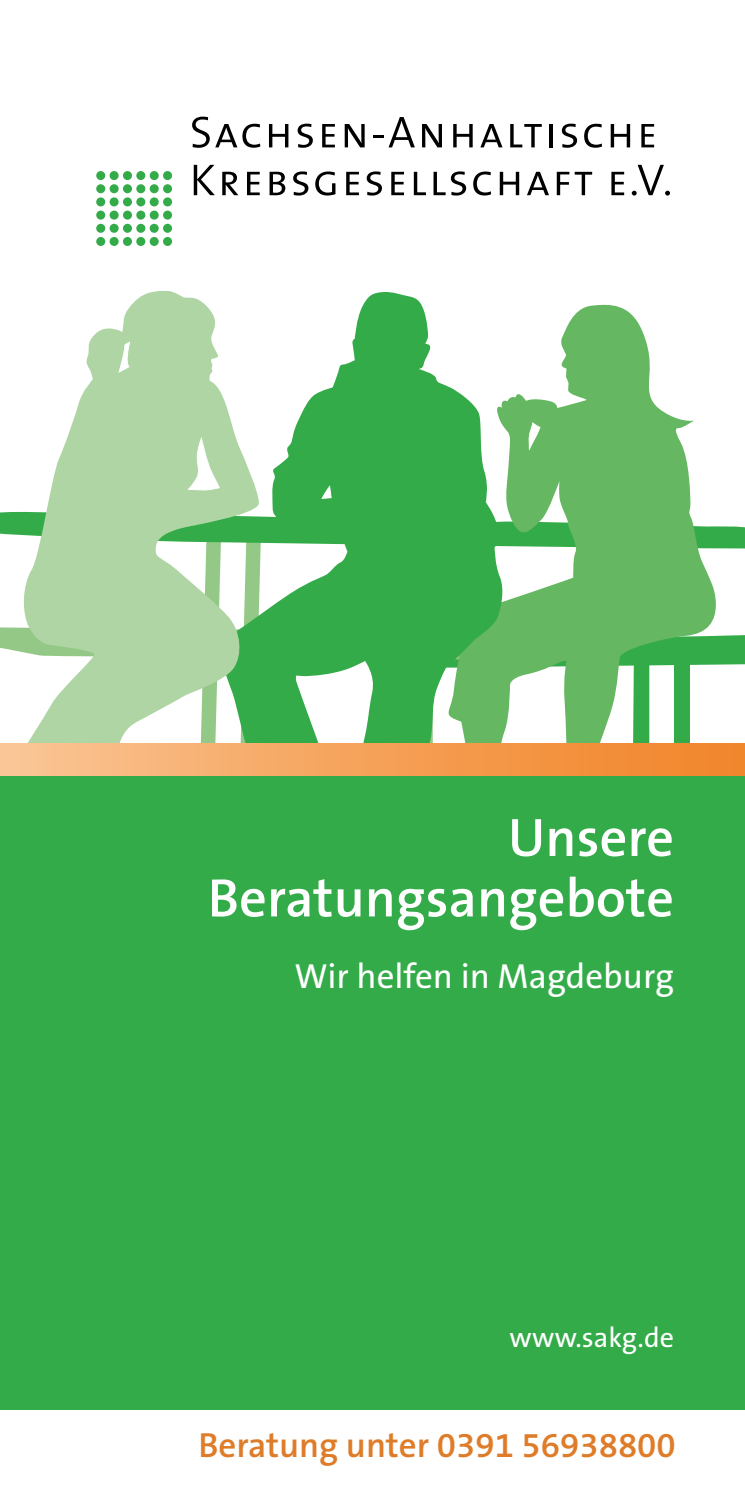
<style>
.page{position:relative;width:745px;height:1489px;background:#fff}
.page>*{position:absolute;margin:0;border:0;box-sizing:border-box;transform-origin:0 0}
.t1{font:600 54.5px/60.5px "The Sans B6";color:#fff;text-align:right}
.t2{font:600 35px "The Sans B6";color:#de7c29}
.t3{font:35px "The Sans B5 Plain";color:#fff}
.t4{font:28px "The Sans B5 Plain";color:#fff}
</style>
<div class="page">
<div style="left:0;top:290px;width:744px;height:1118px;background:#34ab49"></div>
<div style="left:0;top:280px;width:744px;height:488px;background:#fff"></div>
<svg style="left:504px;top:304px;width:190px;height:205px;fill:#65b761"></svg>
<svg style="left:528px;top:422px;width:12px;height:28px"></svg>
<svg style="left:272px;top:292px;width:232px;height:217px;fill:#34ab49"></svg>
<svg style="left:320px;top:485px;width:12px;height:14px"></svg>
<svg style="left:47px;top:291px;width:212px;height:218px;fill:#afd5a4"></svg>
<svg style="left:187px;top:437px;width:33px;height:54px"></svg>
<svg style="left:0;top:509px;width:744px;height:235px"></svg>
<svg style="left:118px;top:341px;width:13px;height:32px"></svg>
<svg style="left:194px;top:165px;width:21px;height:30px"></svg>
<svg style="left:222px;top:172px;width:16px;height:23px"></svg>
<svg style="left:247px;top:172px;width:12px;height:23px"></svg>
<svg style="left:269px;top:172px;width:16px;height:23px"></svg>
<svg style="left:293px;top:171px;width:15px;height:24px"></svg>
<svg style="left:315px;top:171px;width:20px;height:24px"></svg>
<svg style="left:346px;top:172px;width:13px;height:23px"></svg>
<svg style="left:366px;top:171px;width:16px;height:24px"></svg>
<svg style="left:391px;top:172px;width:13px;height:23px"></svg>
<svg style="left:413px;top:172px;width:12px;height:23px"></svg>
<svg style="left:433px;top:171px;width:33px;height:24px"></svg>
<svg style="left:473px;top:171px;width:17px;height:24px"></svg>
<svg style="left:499px;top:172px;width:20px;height:23px"></svg>
<svg style="left:527px;top:172px;width:21px;height:23px"></svg>
<svg style="left:556px;top:172px;width:35px;height:23px"></svg>
<svg style="left:611px;top:172px;width:12px;height:23px"></svg>
<svg style="left:631px;top:165px;width:38px;height:30px"></svg>
<svg style="left:192px;top:117px;width:68px;height:31px"></svg>
<svg style="left:269px;top:124px;width:19px;height:23px"></svg>
<svg style="left:297px;top:124px;width:15px;height:24px"></svg>
<svg style="left:322px;top:124px;width:13px;height:23px"></svg>
<svg style="left:344px;top:124px;width:20px;height:23px"></svg>
<svg style="left:373px;top:117px;width:41px;height:30px"></svg>
<svg style="left:422px;top:124px;width:19px;height:23px"></svg>
<svg style="left:453px;top:124px;width:19px;height:23px"></svg>
<svg style="left:480px;top:124px;width:22px;height:23px"></svg>
<svg style="left:510px;top:124px;width:31px;height:23px"></svg>
<hr style="left:549px;top:124px;width:3px;height:23px;background:#000">
<svg style="left:561px;top:124px;width:15px;height:24px"></svg>
<svg style="left:584px;top:124px;width:17px;height:24px"></svg>
<svg style="left:610px;top:124px;width:19px;height:23px"></svg>
<svg style="left:641px;top:124px;width:12px;height:23px"></svg>
<div style="left:163px;top:171px;width:9px;height:9px;background:#34ab49;border-radius:50%"></div>
<div style="left:96px;top:237px;width:9px;height:9px;background:#34ab49;border-radius:50%"></div>
<div style="left:109px;top:237px;width:9px;height:9px;background:#34ab49;border-radius:50%"></div>
<div style="left:96px;top:224px;width:9px;height:9px;background:#34ab49;border-radius:50%"></div>
<div style="left:123px;top:237px;width:9px;height:9px;background:#34ab49;border-radius:50%"></div>
<div style="left:109px;top:224px;width:9px;height:9px;background:#34ab49;border-radius:50%"></div>
<div style="left:96px;top:210px;width:9px;height:10px;background:#34ab49;border-radius:50%"></div>
<div style="left:136px;top:237px;width:9px;height:9px;background:#34ab49;border-radius:50%"></div>
<div style="left:123px;top:224px;width:9px;height:9px;background:#34ab49;border-radius:50%"></div>
<div style="left:109px;top:210px;width:9px;height:10px;background:#34ab49;border-radius:50%"></div>
<div style="left:96px;top:197px;width:9px;height:9px;background:#34ab49;border-radius:50%"></div>
<div style="left:150px;top:237px;width:9px;height:9px;background:#34ab49;border-radius:50%"></div>
<div style="left:136px;top:224px;width:9px;height:9px;background:#34ab49;border-radius:50%"></div>
<div style="left:123px;top:210px;width:9px;height:10px;background:#34ab49;border-radius:50%"></div>
<div style="left:109px;top:197px;width:9px;height:9px;background:#34ab49;border-radius:50%"></div>
<div style="left:96px;top:184px;width:9px;height:9px;background:#34ab49;border-radius:50%"></div>
<div style="left:163px;top:237px;width:9px;height:9px;background:#34ab49;border-radius:50%"></div>
<div style="left:150px;top:224px;width:9px;height:9px;background:#34ab49;border-radius:50%"></div>
<div style="left:136px;top:210px;width:9px;height:10px;background:#34ab49;border-radius:50%"></div>
<div style="left:123px;top:197px;width:9px;height:9px;background:#34ab49;border-radius:50%"></div>
<div style="left:109px;top:184px;width:9px;height:9px;background:#34ab49;border-radius:50%"></div>
<div style="left:96px;top:171px;width:9px;height:9px;background:#34ab49;border-radius:50%"></div>
<div style="left:163px;top:224px;width:9px;height:9px;background:#34ab49;border-radius:50%"></div>
<div style="left:150px;top:210px;width:9px;height:10px;background:#34ab49;border-radius:50%"></div>
<div style="left:136px;top:197px;width:9px;height:9px;background:#34ab49;border-radius:50%"></div>
<div style="left:123px;top:184px;width:9px;height:9px;background:#34ab49;border-radius:50%"></div>
<div style="left:109px;top:171px;width:9px;height:9px;background:#34ab49;border-radius:50%"></div>
<div style="left:163px;top:210px;width:9px;height:10px;background:#34ab49;border-radius:50%"></div>
<div style="left:150px;top:197px;width:9px;height:9px;background:#34ab49;border-radius:50%"></div>
<div style="left:136px;top:184px;width:9px;height:9px;background:#34ab49;border-radius:50%"></div>
<div style="left:123px;top:171px;width:9px;height:9px;background:#34ab49;border-radius:50%"></div>
<div style="left:163px;top:197px;width:9px;height:9px;background:#34ab49;border-radius:50%"></div>
<div style="left:150px;top:184px;width:9px;height:9px;background:#34ab49;border-radius:50%"></div>
<div style="left:136px;top:171px;width:9px;height:9px;background:#34ab49;border-radius:50%"></div>
<div style="left:163px;top:184px;width:9px;height:9px;background:#34ab49;border-radius:50%"></div>
<div style="left:150px;top:171px;width:9px;height:9px;background:#34ab49;border-radius:50%"></div>
<div style="left:0;top:744px;width:744px;height:31px;background:linear-gradient(to right,#fac494,#f18225)"></div>
<h1 class="t1" style="left:208px;top:808px;width:467px">Unsere<br>Beratungsangebote</h1>
<p class="t3" style="left:294px;top:956px;width:381px">Wir helfen in Magdeburg</p>
<p class="t4" style="left:509px;top:1322px;width:166px">www.sakg.de</p>
<p class="t2" style="left:198px;top:1426px;width:478px">Beratung unter 0391 56938800</p>
</div>
